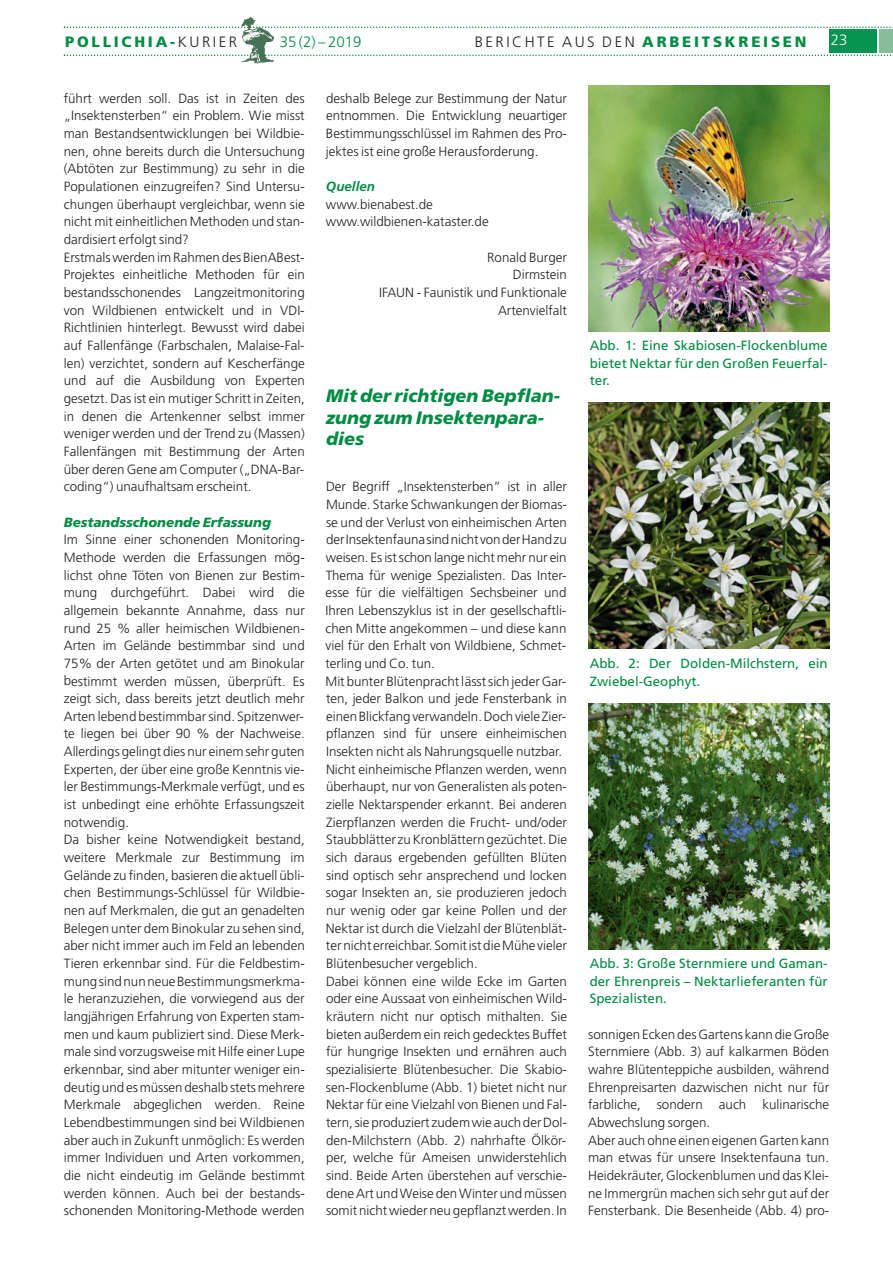
<style>
.page{position:relative;width:893px;height:1263px;background:#fff}
.page>*{position:absolute;margin:0;border:0;box-sizing:border-box;transform-origin:0 0}
.t1{font:italic 900 18px/21.6px "Frutiger";color:#008c43}
.t2{font:300 15px "Frutiger";letter-spacing:.165em;color:#231f20}
.t3{font:900 15px "Frutiger";letter-spacing:.185em;color:#008c43}
.t4{font:300 15px "Frutiger";color:#008c43}
.t5{font:300 15px "Frutiger";color:#fff}
.t6{font:300 13.35px/17.7px "Frutiger CE";color:#231f20}
.t7{font:13.35px/17.7px "Frutiger";color:#008c43;text-align:justify}
.t8{font:italic 900 13.35px "Frutiger";color:#008c43}
.t9{font:italic 700 13.35px "Frutiger";color:#008c43}
.s1{font-weight:300;color:#231f20}
.s2{font-weight:900;color:#008c43}
</style>
<div class="page">
<svg style="left:64px;top:17px;width:829px;height:47px"></svg>
<img style="left:588px;top:85px;width:241px;height:246px">
<img style="left:588px;top:403px;width:241px;height:245px">
<img style="left:588px;top:703px;width:241px;height:247px">
<p class="t3" style="left:65px;top:33px;width:173px">POLLICHIA-<span class="s1">KURIER</span></p>
<p class="t4" style="left:280px;top:35px;width:83px">35 (2) – 2019</p>
<p class="t2" style="left:475px;top:35px;width:333px">BERICHTE AUS DEN <span class="s2">ARBEITSKREISEN</span></p>
<p class="t5" style="left:831px;top:34px;width:18px">23</p>
<p class="t6" style="left:64px;top:90px;width:243px">führt werden soll. Das ist in Zeiten des „Insektensterben“ ein Problem. Wie misst man Bestandsentwicklungen bei Wildbie&shy;nen, ohne bereits durch die Untersuchung (Abtöten zur Bestimmung) zu sehr in die Populationen einzugreifen? Sind Untersu&shy;chungen überhaupt vergleichbar, wenn sie nicht mit einheitlichen Methoden und stan&shy;dardisiert erfolgt sind?<br>Erstmals werden im Rahmen des BienABest-Projektes einheitliche Methoden für ein bestandsschonendes Langzeitmonitoring von Wildbienen entwickelt und in VDI-Richtlinien hinterlegt. Bewusst wird dabei auf Fallenfänge (Farbschalen, Malaise-Fal&shy;len) verzichtet, sondern auf Kescherfänge und auf die Ausbildung von Experten gesetzt. Das ist ein mutiger Schritt in Zeiten, in denen die Artenkenner selbst immer weniger werden und der Trend zu (Massen)<br>Fallenfängen mit Bestimmung der Arten über deren Gene am Computer („DNA-Bar&shy;coding“) unaufhaltsam erscheint.</p>
<p class="t8" style="left:64px;top:516px;width:209px">Bestandsschonende Erfassung</p>
<p class="t6" style="left:64px;top:531px;width:243px">Im Sinne einer schonenden Monitoring-Methode werden die Erfassungen mög&shy;lichst ohne Töten von Bienen zur Bestim&shy;mung durchgeführt. Dabei wird die allgemein bekannte Annahme, dass nur rund 25 % aller heimischen Wildbienen-Arten im Gelände bestimmbar sind und 75% der Arten getötet und am Binokular bestimmt werden müssen, überprüft. Es zeigt sich, dass bereits jetzt deutlich mehr Arten lebend bestimmbar sind. Spitzenwer&shy;te liegen bei über 90 % der Nachweise.<br>Allerdings gelingt dies nur einem sehr guten Experten, der über eine große Kenntnis vie&shy;ler Bestimmungs-Merkmale verfügt, und es ist unbedingt eine erhöhte Erfassungszeit notwendig.<br>Da bisher keine Notwendigkeit bestand, weitere Merkmale zur Bestimmung im Gelände zu finden, basieren die aktuell übli&shy;chen Bestimmungs-Schlüssel für Wildbie&shy;nen auf Merkmalen, die gut an genadelten Belegen unter dem Binokular zu sehen sind, aber nicht immer auch im Feld an lebenden Tieren erkennbar sind. Für die Feldbestim&shy;mung sind nun neue Bestimmungsmerkma&shy;le heranzuziehen, die vorwiegend aus der langjährigen Erfahrung von Experten stam&shy;men und kaum publiziert sind. Diese Merk&shy;male sind vorzugsweise mit Hilfe einer Lupe erkennbar, sind aber mitunter weniger ein&shy;deutig und es müssen deshalb stets mehrere Merkmale abgeglichen werden. Reine Lebendbestimmungen sind bei Wildbienen aber auch in Zukunft unmöglich: Es werden immer Individuen und Arten vorkommen, die nicht eindeutig im Gelände bestimmt werden können. Auch bei der bestands&shy;schonenden Monitoring-Methode werden</p>
<p class="t6" style="left:326px;top:90px;width:242px;text-align:justify">deshalb Belege zur Bestimmung der Natur entnommen. Die Entwicklung neuartiger Bestimmungsschlüssel im Rahmen des Pro&shy;jektes ist eine große Herausforderung.</p>
<p class="t9" style="left:326px;top:181px;width:50px">Quellen</p>
<p class="t6" style="left:326px;top:196px;width:164px">www.bienabest.de www.wildbienen-kataster.de</p>
<p class="t6" style="left:379px;top:248px;width:189px;text-align:right">Ronald Burger<br>Dirmstein<br>IFAUN - Faunistik und Funktionale<br>Artenvielfalt</p>
<h1 class="t1" style="left:326px;top:386px;width:235px">Mit der richtigen Bepflan&shy;zung zum Insektenpara&shy;dies</h1>
<p class="t6" style="left:325px;top:478px;width:243px">Der Begriff „Insektensterben“ ist in aller Munde. Starke Schwankungen der Biomas&shy;se und der Verlust von einheimischen Arten der Insektenfauna sind nicht von der Hand zu weisen. Es ist schon lange nicht mehr nur ein Thema für wenige Spezialisten. Das Inter&shy;esse für die vielfältigen Sechsbeiner und Ihren Lebenszyklus ist in der gesellschaftli&shy;chen Mitte angekommen – und diese kann viel für den Erhalt von Wildbiene, Schmet&shy;terling und Co. tun.<br>Mit bunter Blütenpracht lässt sich jeder Gar&shy;ten, jeder Balkon und jede Fensterbank in einen Blickfang verwandeln. Doch viele Zier&shy;pflanzen sind für unsere einheimischen Insekten nicht als Nahrungsquelle nutzbar.<br>Nicht einheimische Pflanzen werden, wenn überhaupt, nur von Generalisten als poten&shy;zielle Nektarspender erkannt. Bei anderen Zierpflanzen werden die Frucht- und/oder Staubblätter zu Kronblättern gezüchtet. Die sich daraus ergebenden gefüllten Blüten sind optisch sehr ansprechend und locken sogar Insekten an, sie produzieren jedoch nur wenig oder gar keine Pollen und der Nektar ist durch die Vielzahl der Blütenblät&shy;ter nicht erreichbar. Somit ist die Mühe vieler Blütenbesucher vergeblich.<br>Dabei können eine wilde Ecke im Garten oder eine Aussaat von einheimischen Wild&shy;kräutern nicht nur optisch mithalten. Sie bieten außerdem ein reich gedecktes Buffet für hungrige Insekten und ernähren auch spezialisierte Blütenbesucher. Die Skabio&shy;sen-Flockenblume (Abb. 1) bietet nicht nur Nektar für eine Vielzahl von Bienen und Fal&shy;tern, sie produziert zudem wie auch der Dol&shy;den-Milchstern (Abb. 2) nahrhafte Ölkör&shy;per, welche für Ameisen unwiderstehlich sind. Beide Arten überstehen auf verschie&shy;dene Art und Weise den Winter und müssen somit nicht wieder neu gepflanzt werden. In</p>
<p class="t7" style="left:590px;top:338px;width:239px">Abb. 1: Eine Skabiosen-Flockenblume bietet Nektar für den Großen Feuerfal&shy;ter.</p>
<p class="t7" style="left:590px;top:655px;width:239px">Abb. 2: Der Dolden-Milchstern, ein<br>Zwiebel-Geophyt.</p>
<p class="t7" style="left:590px;top:955px;width:239px">Abb. 3: Große Sternmiere und Gaman&shy;der Ehrenpreis – Nektarlieferanten für Spezialisten.</p>
<p class="t6" style="left:588px;top:1025px;width:243px">sonnigen Ecken des Gartens kann die Große Sternmiere (Abb. 3) auf kalkarmen Böden wahre Blütenteppiche ausbilden, während Ehrenpreisarten dazwischen nicht nur für farbliche, sondern auch kulinarische Abwechslung sorgen.<br>Aber auch ohne einen eigenen Garten kann man etwas für unsere Insektenfauna tun.<br>Heidekräuter, Glockenblumen und das Klei&shy;ne Immergrün machen sich sehr gut auf der Fensterbank. Die Besenheide (Abb. 4) pro-</p>
</div>
